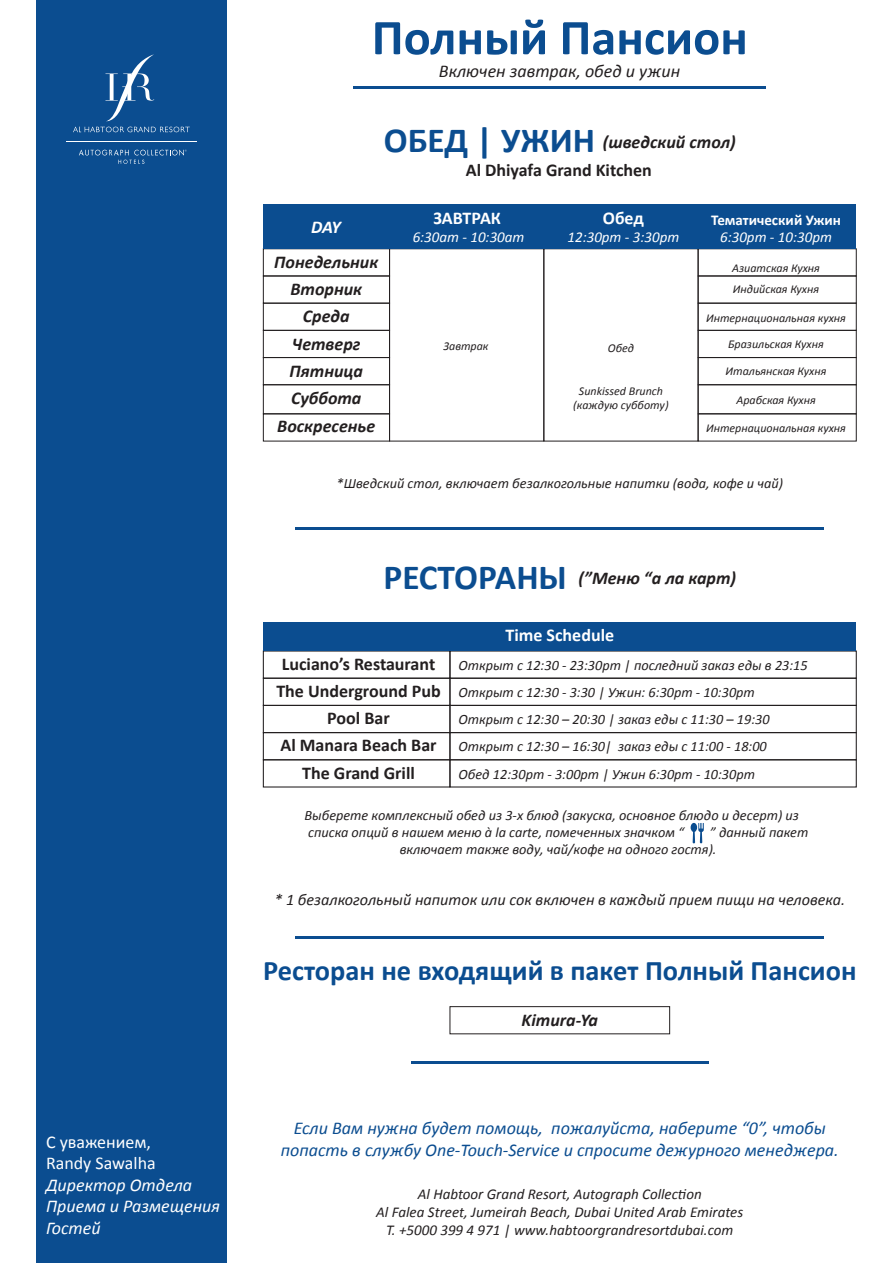
<style>
.page{position:relative;width:893px;height:1263px;background:#fff}
.page>*{position:absolute;margin:0;border:0;box-sizing:border-box;transform-origin:0 0}
.t1{font:700 50.55px "Calibri";color:#0b4d90}
.t2{font:700 28.35px "Calibri";color:#0b4d90}
.t3{font:italic 700 18px/27.2px "Calibri";color:#231f20;text-align:center}
.t4{font:italic 18px/21.6px "Calibri";color:#0b4d90;text-align:center}
.t5{font:700 18px/27.2px "Calibri";color:#231f20;text-align:center}
.t6{font:italic 18px/21.6px "Calibri";color:#fff}
.t7{font:italic 18px "Calibri";color:#231f20}
.t8{font:700 18px "Calibri";color:#fff}
.t9{font:18px/21.6px "Calibri";color:#fff}
.t10{font:italic 700 18px "Calibri";color:#fff}
.t11{font:italic 16.2px "Calibri";color:#231f20}
.t12{font:italic 15px/18px "Calibri";color:#231f20;text-align:center}
.t13{font:italic 15px "Calibri";color:#fff}
.t14{font:700 15px "Calibri";color:#fff}
.t15{font:italic 14.25px/27.2px "Calibri";color:#231f20}
.t16{font:italic 12px/14.4px "Calibri";color:#231f20;text-align:center}
.s1{font-style:normal;font-size:35.4px;color:#0b4d90}
.s2{font-weight:700;font-style:normal;font-size:18px}
</style>
<div class="page">
<hr style="left:411px;top:1061px;width:297px;height:3px;background:#0b4d90">
<div style="left:263px;top:248px;width:127px;height:28px;border:1px solid #231f20"></div>
<div style="left:389px;top:248px;width:155px;height:193px;border:1px solid #231f20"></div>
<div style="left:698px;top:248px;width:159px;height:28px;border:1px solid #231f20"></div>
<div style="left:461px;top:204px;width:198px;height:45px;background:#0b4d90"></div>
<div style="left:263px;top:204px;width:198px;height:45px;background:#0b4d90"></div>
<div style="left:659px;top:204px;width:197px;height:45px;background:#0b4d90"></div>
<div style="left:263px;top:303px;width:127px;height:28px;border:1px solid #231f20"></div>
<div style="left:698px;top:303px;width:159px;height:28px;border:1px solid #231f20"></div>
<div style="left:263px;top:330px;width:127px;height:28px;border:1px solid #231f20"></div>
<div style="left:698px;top:330px;width:159px;height:28px;border:1px solid #231f20"></div>
<div style="left:263px;top:357px;width:127px;height:28px;border:1px solid #231f20"></div>
<div style="left:698px;top:357px;width:159px;height:28px;border:1px solid #231f20"></div>
<div style="left:263px;top:384px;width:127px;height:30px;border:1px solid #231f20"></div>
<div style="left:698px;top:384px;width:159px;height:30px;border:1px solid #231f20"></div>
<div style="left:263px;top:413px;width:127px;height:28px;border:1px solid #231f20"></div>
<div style="left:698px;top:413px;width:159px;height:28px;border:1px solid #231f20"></div>
<div style="left:263px;top:622px;width:593px;height:29px;background:#0b4d90"></div>
<hr style="left:296px;top:528px;width:528px;height:2px;background:#0b4d90">
<hr style="left:296px;top:936px;width:528px;height:2px;background:#0b4d90">
<div style="left:263px;top:678px;width:187px;height:28px;border:1px solid #231f20"></div>
<div style="left:449px;top:678px;width:408px;height:28px;border:1px solid #231f20"></div>
<div style="left:263px;top:705px;width:187px;height:28px;border:1px solid #231f20"></div>
<div style="left:449px;top:705px;width:408px;height:28px;border:1px solid #231f20"></div>
<div style="left:263px;top:732px;width:187px;height:28px;border:1px solid #231f20"></div>
<div style="left:449px;top:732px;width:408px;height:28px;border:1px solid #231f20"></div>
<div style="left:263px;top:759px;width:187px;height:28px;border:1px solid #231f20"></div>
<div style="left:449px;top:759px;width:408px;height:28px;border:1px solid #231f20"></div>
<div style="left:450px;top:1006px;width:220px;height:28px;border:1px solid #231f20"></div>
<hr style="left:354px;top:87px;width:412px;height:2px;background:#0b4d90">
<svg style="left:691px;top:823px;width:13px;height:20px"></svg>
<div style="left:36px;top:0;width:191px;height:1263px;background:#0b4d90"></div>
<hr style="left:66px;top:141px;width:130px;height:1px;background:#fff">
<svg style="left:79px;top:150px;width:108px;height:14px"></svg>
<svg style="left:73px;top:54px;width:117px;height:78px"></svg>
<p class="t9" style="left:46px;top:1131px;width:111px">С уважением,<br>Randy Sawalha</p>
<p class="t6" style="left:46px;top:1173px;width:175px">Директор Отдела<br>Приема и Размещения<br>Гостей</p>
<h1 class="t1" style="left:372px;top:5px;width:378px">Полный Пансион</h1>
<p class="t7" style="left:439px;top:58px;width:243px">Включен завтрак, обед и ужин</p>
<p class="t3" style="left:384px;top:128px;width:353px"><span class="s1">ОБЕД | УЖИН</span> (шведский стол)</p>
<p class="t10" style="left:311px;top:216px;width:31px">DAY</p>
<p class="t3" style="left:274px;top:248px;width:106px">Понедельник</p>
<p class="t3" style="left:290px;top:276px;width:73px">Вторник</p>
<p class="t3" style="left:290px;top:302px;width:75px">Среда<br>Четверг<br>Пятница<br>Суббота</p>
<p class="t3" style="left:277px;top:413px;width:99px">Воскресенье</p>
<p class="t5" style="left:466px;top:156px;width:188px">Al Dhiyafa Grand Kitchen</p>
<p class="t8" style="left:433px;top:207px;width:69px">ЗАВТРАК</p>
<p class="t13" style="left:413px;top:226px;width:113px">6:30am - 10:30am</p>
<p class="t8" style="left:603px;top:207px;width:43px">Обед</p>
<p class="t13" style="left:567px;top:226px;width:113px">12:30pm - 3:30pm</p>
<p class="t16" style="left:443px;top:338px;width:46px">Завтрак</p>
<p class="t16" style="left:608px;top:340px;width:28px">Обед</p>
<p class="t16" style="left:573px;top:383px;width:97px">Sunkissed Brunch (каждую субботу)</p>
<p class="t14" style="left:711px;top:210px;width:131px">Тематический Ужин</p>
<p class="t13" style="left:720px;top:226px;width:113px">6:30pm - 10:30pm</p>
<p class="t16" style="left:732px;top:260px;width:89px">Азиатская Кухня</p>
<p class="t16" style="left:733px;top:282px;width:88px">Индийская Кухня</p>
<p class="t16" style="left:706px;top:305px;width:141px;line-height:25.7px">Интернациональная кухня<br>Бразильская Кухня</p>
<p class="t16" style="left:725px;top:363px;width:102px">Итальянская Кухня</p>
<p class="t16" style="left:736px;top:392px;width:81px">Арабская Кухня</p>
<p class="t16" style="left:706px;top:421px;width:141px">Интернациональная кухня</p>
<p class="t15" style="left:337px;top:469px;width:448px">*Шведский стол, включает безалкогольные напитки (вода, кофе и чай)</p>
<p class="t3" style="left:383px;top:565px;width:354px"><span class="s1">РЕСТОРАНЫ</span> (”Меню “а ла карт)</p>
<p class="t5" style="left:276px;top:650px;width:166px">Luciano’s Restaurant<br>The Underground Pub</p>
<p class="t8" style="left:505px;top:623px;width:110px">Time Schedule</p>
<p class="t15" style="left:458px;top:651px;width:351px">Открыт с 12:30 - 23:30pm | последний заказ еды в 23:15<br>Открыт с 12:30 - 3:30 | Ужин: 6:30pm - 10:30pm</p>
<p class="t5" style="left:327px;top:704px;width:64px">Pool Bar</p>
<p class="t15" style="left:280px;top:705px;width:491px;text-align:right">Открыт с 12:30 – 20:30 | заказ еды с 11:30 – 19:30<br><span class="s2">Al Manara Beach Bar</span> Открыт с 12:30 – 16:30| заказ еды с 11:00 - 18:00</p>
<p class="t5" style="left:302px;top:759px;width:114px">The Grand Grill</p>
<p class="t15" style="left:458px;top:760px;width:298px">Обед 12:30pm - 3:00pm | Ужин 6:30pm - 10:30pm</p>
<p class="t15" style="left:305px;top:806px;width:496px;line-height:17.1px">Выберете комплексный обед из 3-х блюд (закуска, основное блюдо и десерт) из списка опций в нашем меню à la carte, помеченных значком “</p>
<p class="t15" style="left:400px;top:823px;width:410px;line-height:17.1px;text-indent:310px">” данный пакет включает также воду, чай/кофе на одного гостя).</p>
<p class="t11" style="left:274px;top:889px;width:572px">* 1 безалкогольный напиток или сок включен в каждый прием пищи на человека.</p>
<h2 class="t2" style="left:263px;top:953px;width:595px">Ресторан не входящий в пакет Полный Пансион</h2>
<p class="t3" style="left:522px;top:1006px;width:78px">Kimura-Ya</p>
<p class="t4" style="left:281px;top:1117px;width:559px">Если Вам нужна будет помощь, пожалуйста, наберите “0”, чтобы попасть в службу One-Touch-Service и спросите дежурного менеджера.</p>
<p class="t12" style="left:376px;top:1185px;width:368px">Al Habtoor Grand Resort, Autograph Collection<br>Al Falea Street, Jumeirah Beach, Dubai United Arab Emirates<br>T. +5000 399 4 971 | www.habtoorgrandresortdubai.com</p>
</div>
